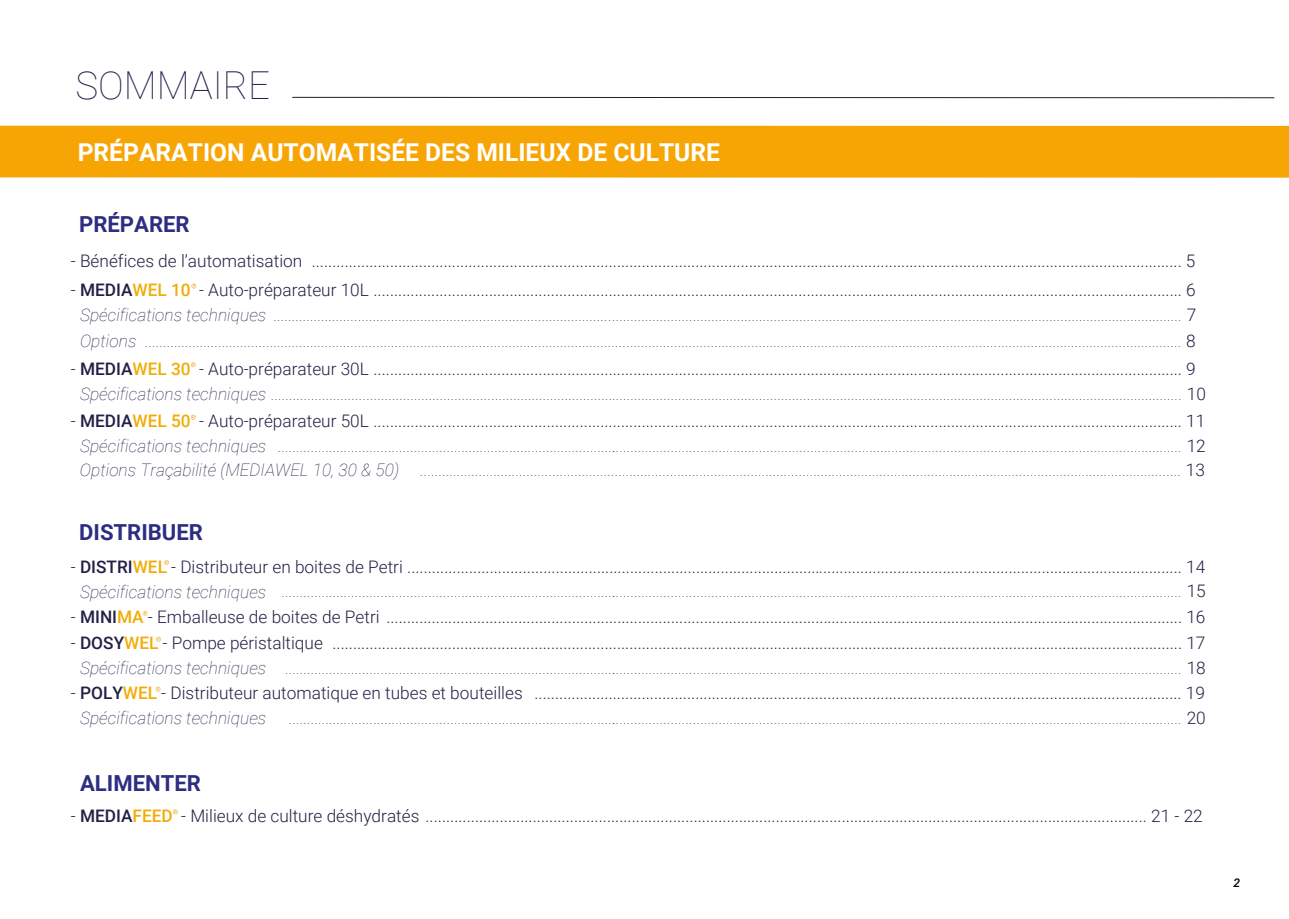
<style>
.page{position:relative;width:1289px;height:919px;background:#fff}
.page>*{position:absolute;margin:0;border:0;box-sizing:border-box;transform-origin:0 0}
.t1{font:100 38.55px "Roboto";color:#26224d}
.t2{font:700 24.6px "Roboto";color:#fff}
.t3{font:700 22.05px "Roboto";color:#2d2e82}
.t4{font:italic 100 17.25px/26.4px "Roboto";color:#222046}
.t5{font:300 17.25px/25px "Roboto";color:#222046}
.t6{font:italic 500 12px "Roboto";color:#000}
.s1{font-weight:500}
.s2{font-weight:500;color:#f2ac07}
.s3{font-weight:300;font-style:normal}
.s4{font-weight:500;font-style:normal}
.s5{font-weight:500;font-style:normal;color:#f2ac07}
.s6{font-weight:100;font-style:italic}
</style>
<div class="page">
<svg style="left:191px;top:283px;width:5px;height:5px"></svg>
<svg style="left:191px;top:362px;width:5px;height:5px"></svg>
<svg style="left:164px;top:560px;width:5px;height:5px"></svg>
<svg style="left:143px;top:610px;width:4px;height:5px"></svg>
<svg style="left:156px;top:686px;width:4px;height:5px"></svg>
<svg style="left:173px;top:809px;width:5px;height:5px"></svg>
<svg style="left:156px;top:636px;width:5px;height:5px"></svg>
<hr style="left:292px;top:97px;width:982px;height:1px;background:#231f1e">
<div style="left:0;top:126px;width:1288px;height:52px;background:#f6a505"></div>
<svg style="left:191px;top:415px;width:5px;height:4px"></svg>
<h1 class="t1" style="left:75px;top:58px;width:196px">SOMMAIRE</h1>
<h2 class="t2" style="left:78px;top:135px;width:643px">PRÉPARATION AUTOMATISÉE DES MILIEUX DE CULTURE</h2>
<p class="t3" style="left:79px;top:208px;width:112px">PRÉPARER</p>
<p class="t5" style="left:71px;top:248px;width:233px">- Bénéfices de l’automatisation</p>
<p class="t5" style="left:312px;top:248px;width:885px">................................................................................................................................................................................................................... 5</p>
<p class="t5" style="left:71px;top:276px;width:1126px">- <span class="s1">MEDIA</span><span class="s2">WEL 10</span> - Auto-préparateur 10L .................................................................................................................................................................................................... 6</p>
<p class="t4" style="left:80px;top:301px;width:188px">Spécifications techniques<br>Options</p>
<p class="t4" style="left:71px;top:355px;width:1136px;line-height:25.2px;text-align:center"><span class="s3">-</span> <span class="s4">MEDIA</span><span class="s5">WEL 30</span> <span class="s3">- Auto-préparateur 30L .................................................................................................................................................................................................... 9<br></span>Spécifications techniques ........................................................................................................................................................................................................................................................ <span class="s3">10</span></p>
<p class="t4" style="left:145px;top:301px;width:1052px;text-align:right">....................................................................................................................................................................................................................................................... <span class="s3">7 </span>.......................................................................................................................................................................................................................................................................................... <span class="s3">8</span></p>
<p class="t5" style="left:71px;top:408px;width:1135px">- <span class="s1">MEDIA</span><span class="s2">WEL 50</span> - Auto-préparateur 50L .................................................................................................................................................................................................... 11</p>
<p class="t4" style="left:80px;top:432px;width:188px">Spécifications techniques</p>
<p class="t4" style="left:420px;top:456px;width:785px">............................................................................................................................................................................................................... <span class="s3">13</span></p>
<p class="t4" style="left:278px;top:432px;width:929px">...................................................................................................................................................................................................................................................... <span class="s3">12</span></p>
<p class="t4" style="left:80px;top:456px;width:321px">Options Traçabilité (MEDIAWEL 10, 30 &amp; 50)</p>
<p class="t3" style="left:79px;top:516px;width:125px">DISTRIBUER</p>
<p class="t5" style="left:80px;top:553px;width:1126px;text-indent:-9px">- <span class="s1">DISTRI</span><span class="s2">WEL</span> - Distributeur en boites de Petri ............................................................................................................................................................................................ 14<br><span class="s6">Spécifications techniques</span></p>
<p class="t4" style="left:282px;top:577px;width:925px">..................................................................................................................................................................................................................................................... <span class="s3">15</span></p>
<p class="t5" style="left:71px;top:603px;width:1135px">- <span class="s1">MINI</span><span class="s2">MA</span> - Emballeuse de boites de Petri ................................................................................................................................................................................................. 16</p>
<p class="t4" style="left:80px;top:630px;width:244px;line-height:25px;text-indent:-9px"><span class="s3">-</span> <span class="s4">DOSY</span><span class="s5">WEL</span> <span class="s3">- Pompe péristaltique<br></span>Spécifications techniques</p>
<p class="t5" style="left:332px;top:630px;width:874px">.............................................................................................................................................................................................................. 17</p>
<p class="t4" style="left:286px;top:654px;width:921px">.................................................................................................................................................................................................................................................... <span class="s3">18</span></p>
<p class="t5" style="left:80px;top:679px;width:444px;text-indent:-9px">- <span class="s1">POLY</span><span class="s2">WEL</span> - Distributeur automatique en tubes et bouteilles<br><span class="s6">Spécifications techniques</span></p>
<p class="t5" style="left:534px;top:679px;width:672px">............................................................................................................................................................. 19</p>
<p class="t4" style="left:289px;top:703px;width:917px">................................................................................................................................................................................................................................................... <span class="s3">20</span></p>
<p class="t3" style="left:80px;top:767px;width:122px">ALIMENTER</p>
<p class="t5" style="left:71px;top:802px;width:1133px">- <span class="s1">MEDIA</span><span class="s2">FEED</span> - Milieux de culture déshydratés ............................................................................................................................................................................... 21 - 22</p>
<p class="t6" style="left:1233px;top:874px;width:8px">2</p>
</div>
